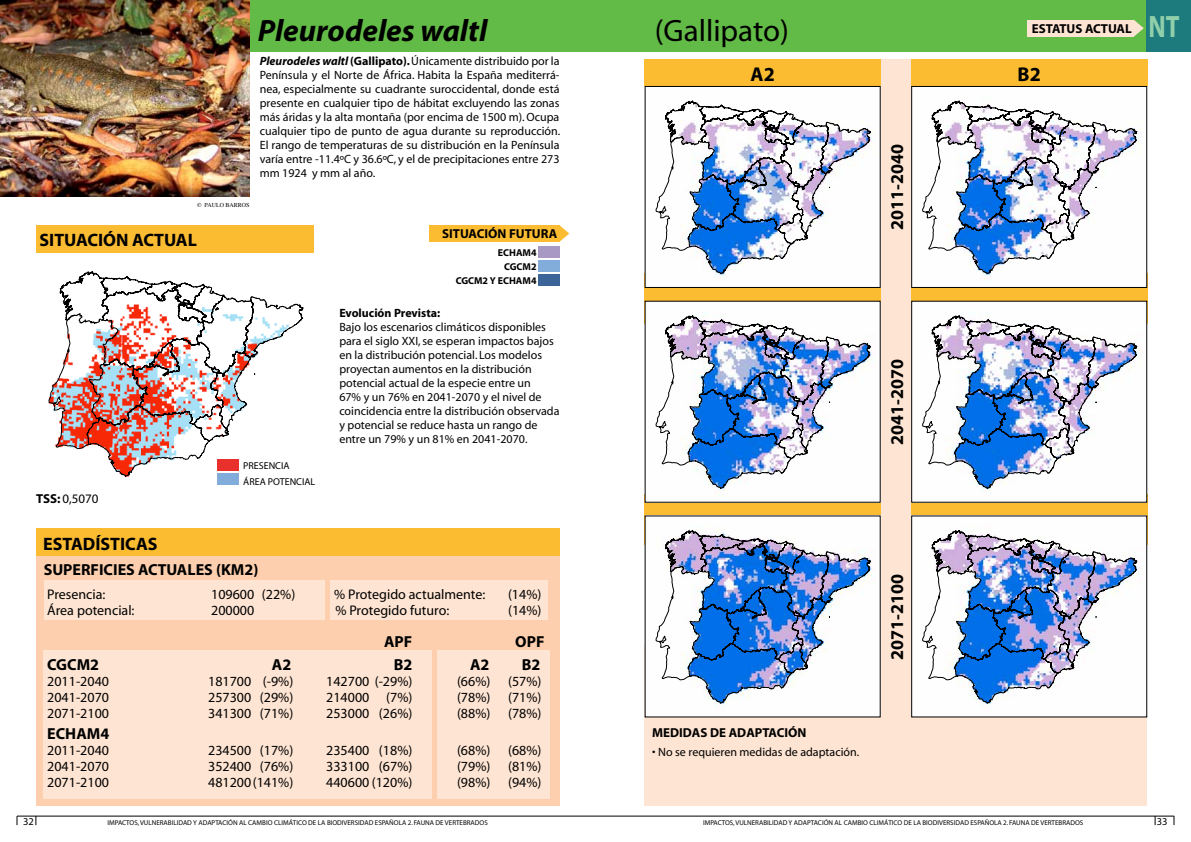
<style>
.page{position:relative;width:1191px;height:842px;background:#fff}
.page>*{position:absolute;margin:0;border:0;box-sizing:border-box;transform-origin:0 0}
.t1{font:italic 700 31px "Myriad";color:#000}
.t2{font:31px "Myriad";color:#000}
.t3{font:700 31px "Myriad";color:#91cfaa;scale:.81 1}
.t4{font:700 20px "Myriad";color:#000}
.t5{font:700 18px "Myriad";color:#000}
.t6{font:700 16px "Myriad";color:#000}
.t7{font:14px "Myriad";color:#000}
.t8{font:700 13px "Myriad";color:#000}
.t9{font:13px "Myriad";color:#000}
.t10{font:12px/14px "Myriad";color:#000;text-align:justify}
.t11{font:700 12px "Myriad";color:#000}
.t12{font:10.5px "Myriad";color:#000}
.t13{font:700 10px/13.7px "Myriad";color:#000}
.t14{font:10px/15.6px "Myriad";color:#000}
.t15{font:7px "Myriad";color:#000}
.t16{font:6px "Times";color:#000}
.s1{font-weight:700;font-style:italic}
.s2{font-weight:700}
</style>
<div class="page">
<hr style="left:17px;top:816px;width:1157px;height:1px;background:#000">
<div style="left:865px;top:60px;width:70px;height:669px;background:#fee4d2"></div>
<div style="left:644px;top:646px;width:502px;height:160px;background:#fee4d2"></div>
<div style="left:149px;top:0;width:997px;height:51px;background:#62bb46"></div>
<svg style="left:60px;top:271px;width:244px;height:206px"></svg>
<svg style="left:49px;top:315px;width:40px;height:134px"></svg>
<div style="left:36px;top:225px;width:277px;height:27px;background:#fcbc31"></div>
<div style="left:429px;top:225px;width:130px;height:17px;background:#fcbc31"></div>
<div style="left:538px;top:246px;width:21px;height:12px;background:#a799c4"></div>
<div style="left:538px;top:260px;width:21px;height:12px;background:#82addb"></div>
<div style="left:538px;top:274px;width:21px;height:12px;background:#3b6599"></div>
<svg style="left:559px;top:225px;width:10px;height:17px"></svg>
<div style="left:218px;top:460px;width:21px;height:11px;background:#ea302c"></div>
<div style="left:218px;top:473px;width:21px;height:12px;background:#82addb"></div>
<div style="left:1027px;top:20px;width:106px;height:17px;background:#fee4d2"></div>
<svg style="left:1133px;top:20px;width:10px;height:17px"></svg>
<img style="left:0;top:0;width:249px;height:197px">
<div style="left:1146px;top:0;width:45px;height:51px;background:#1d7b7e"></div>
<svg style="left:644px;top:273px;width:236px;height:51px;background:#e9b440"></svg>
<svg style="left:644px;top:494px;width:236px;height:50px;background:#daab46"></svg>
<div style="left:644px;top:60px;width:236px;height:26px;background:#fcbc31"></div>
<svg style="left:911px;top:273px;width:236px;height:51px;background:#e8b340"></svg>
<svg style="left:911px;top:494px;width:236px;height:50px;background:#d9ab46"></svg>
<div style="left:911px;top:60px;width:236px;height:26px;background:#fcbc31"></div>
<img style="left:646px;top:303px;width:232px;height:198px">
<img style="left:656px;top:315px;width:215px;height:174px">
<div style="left:646px;top:517px;width:232px;height:198px;background:#fefefe"></div>
<img style="left:656px;top:530px;width:215px;height:173px">
<img style="left:646px;top:88px;width:232px;height:198px">
<div style="left:644px;top:86px;width:236px;height:202px;border:1px solid #000"></div>
<img style="left:656px;top:101px;width:215px;height:173px">
<img style="left:913px;top:303px;width:232px;height:198px">
<img style="left:922px;top:315px;width:216px;height:174px">
<div style="left:913px;top:517px;width:232px;height:198px;background:#fefefe"></div>
<img style="left:922px;top:530px;width:216px;height:173px">
<img style="left:913px;top:88px;width:232px;height:198px">
<div style="left:911px;top:86px;width:236px;height:202px;border:1px solid #000"></div>
<svg style="left:922px;top:101px;width:216px;height:173px"></svg>
<div style="left:36px;top:554px;width:523px;height:252px;background:#fdcfae"></div>
<div style="left:44px;top:580px;width:281px;height:40px;background:#fee4d2"></div>
<div style="left:331px;top:580px;width:217px;height:40px;background:#fee4d2"></div>
<div style="left:36px;top:528px;width:523px;height:27px;background:#fcbc31"></div>
<div style="left:437px;top:650px;width:112px;height:149px;background:#fee4d2"></div>
<div style="left:43px;top:650px;width:388px;height:149px;background:#fee4d2"></div>
<p class="t16" style="left:197px;top:199px;width:54px">© PAULO BARROS</p>
<h3 class="t5" style="left:40px;top:231px;width:36px">SITUACIÓ</h3>
<h3 class="t5" style="left:116px;top:231px;width:60px">N ACTUAL</h3>
<h1 class="t1" style="left:258px;top:15px;width:231px">Pleurodeles waltl</h1>
<h1 class="t2" style="left:655px;top:16px;width:136px">(Gallipato)</h1>
<h1 class="t3" style="left:1148px;top:10px;width:19px">NT</h1>
<h2 class="t4" style="left:750px;top:64px;width:26px">A2</h2>
<h2 class="t4" style="left:1017px;top:64px;width:25px">B2</h2>
<p class="t8" style="left:1031px;top:22px;width:85px">ESTATUS ACTUAL</p>
<p class="t10" style="left:260px;top:54px;width:302px"><span class="s1">Pleurodeles waltl</span> <span class="s2">(GALLIPATO).</span> Únicamente distribuido por la Península y el Norte de África. Habita la España mediterrá&shy;nea, especialmente su cuadrante suroccidental, donde está presente en cualquier tipo de hábitat excluyendo las zonas más áridas y la alta montaña (por encima de 1500 m). Ocupa cualquier tipo de punto de agua durante su reproducción.<br>El rango de temperaturas de su distribución en la Península varía entre -11.4ºC y 36.6ºC, y el de precipitaciones entre 273 mm 1924 y mm al año.</p>
<h3 class="t5" style="left:887px;top:230px;width:87px;rotate:-90deg">2011-2040</h3>
<p class="t8" style="left:442px;top:227px;width:27px">SITUACIÓ</p>
<p class="t8" style="left:497px;top:227px;width:44px">N FUTURA</p>
<p class="t13" style="left:504px;top:246px;width:34px;text-indent:-6px">ECHAM4<br>CGCM</p>
<p class="t13" style="left:531px;top:260px;width:7px">2</p>
<p class="t13" style="left:456px;top:274px;width:8px">CGCM</p>
<p class="t13" style="left:482px;top:274px;width:55px">2 Y ECHAM4</p>
<p class="t11" style="left:339px;top:307px;width:102px">EVOLUCIÓN PREVISTA:</p>
<p class="t10" style="left:339px;top:320px;width:222px;text-align:left">Bajo los escenarios climáticos disponibles para el siglo XXI, se esperan impactos bajos en la distribución potencial. Los modelos proyectan aumentos en la distribución potencial actual de la especie entre un<br>67% y un 76% en 2041-2070 y el nivel de coincidencia entre la distribución observada y potencial se reduce hasta un rango de entre un 79% y un 81% en 2041-2070.</p>
<h3 class="t5" style="left:887px;top:445px;width:87px;rotate:-90deg">2041-2070</h3>
<p class="t14" style="left:243px;top:458px;width:13px">presencia área</p>
<p class="t14" style="left:268px;top:474px;width:7px">potencial</p>
<p class="t9" style="left:36px;top:492px;width:64px"><span class="s2">TSS:</span> 0,5070</p>
<h3 class="t5" style="left:43px;top:534px;width:116px">ESTADÍSTICAS</h3>
<h3 class="t6" style="left:44px;top:561px;width:19px">SUPER</h3>
<h3 class="t6" style="left:91px;top:561px;width:16px">FICIE</h3>
<h3 class="t6" style="left:126px;top:561px;width:51px">S ACTUALE</h3>
<h3 class="t6" style="left:204px;top:561px;width:56px">S (KM2)</h3>
<p class="t7" style="left:47px;top:587px;width:60px">Presencia:</p>
<p class="t7" style="left:211px;top:587px;width:86px">109600 (22%)</p>
<p class="t7" style="left:334px;top:587px;width:153px">% Protegido actualmente:</p>
<p class="t7" style="left:508px;top:587px;width:35px">(14%)</p>
<p class="t7" style="left:47px;top:603px;width:89px">Área potencial:</p>
<p class="t7" style="left:211px;top:603px;width:45px">200000</p>
<p class="t7" style="left:335px;top:603px;width:115px">% Protegido futuro:</p>
<p class="t7" style="left:508px;top:603px;width:35px">(14%)</p>
<h3 class="t6" style="left:384px;top:633px;width:25px">APF</h3>
<h3 class="t6" style="left:515px;top:633px;width:29px">OPF</h3>
<h3 class="t6" style="left:47px;top:656px;width:53px">CGCM2</h3>
<h3 class="t6" style="left:272px;top:656px;width:21px">A2</h3>
<h3 class="t6" style="left:394px;top:656px;width:20px">B2</h3>
<h3 class="t6" style="left:470px;top:656px;width:21px">A2</h3>
<h3 class="t6" style="left:522px;top:656px;width:20px">B2</h3>
<p class="t7" style="left:47px;top:674px;width:63px">2011-2040</p>
<p class="t7" style="left:208px;top:674px;width:87px">181700 (-9%)</p>
<p class="t7" style="left:326px;top:674px;width:88px">142700 (-29%)</p>
<p class="t7" style="left:457px;top:674px;width:35px">(66%)</p>
<p class="t7" style="left:508px;top:674px;width:35px">(57%)</p>
<p class="t7" style="left:47px;top:690px;width:63px">2041-2070</p>
<p class="t7" style="left:208px;top:690px;width:87px">257300 (29%)</p>
<p class="t7" style="left:326px;top:690px;width:88px">214000 (7%)</p>
<p class="t7" style="left:457px;top:690px;width:35px">(78%)</p>
<p class="t7" style="left:508px;top:690px;width:35px">(71%)</p>
<p class="t7" style="left:47px;top:706px;width:63px">2071-2100</p>
<p class="t7" style="left:208px;top:706px;width:87px">341300 (71%)</p>
<p class="t7" style="left:326px;top:706px;width:88px">253000 (26%)</p>
<p class="t7" style="left:457px;top:706px;width:35px">(88%)</p>
<p class="t7" style="left:508px;top:706px;width:35px">(78%)</p>
<h3 class="t6" style="left:47px;top:725px;width:64px">ECHAM4</h3>
<p class="t7" style="left:47px;top:743px;width:63px">2011-2040</p>
<p class="t7" style="left:208px;top:743px;width:87px">234500 (17%)</p>
<p class="t7" style="left:326px;top:743px;width:88px">235400 (18%)</p>
<p class="t7" style="left:457px;top:743px;width:35px">(68%)</p>
<p class="t7" style="left:508px;top:743px;width:35px">(68%)</p>
<p class="t7" style="left:47px;top:759px;width:63px">2041-2070</p>
<p class="t7" style="left:208px;top:759px;width:87px">352400 (76%)</p>
<p class="t7" style="left:326px;top:759px;width:88px">333100 (67%)</p>
<p class="t7" style="left:457px;top:759px;width:35px">(79%)</p>
<p class="t7" style="left:508px;top:759px;width:35px">(81%)</p>
<p class="t7" style="left:47px;top:775px;width:63px">2071-2100</p>
<p class="t7" style="left:208px;top:775px;width:87px">481200(141%)</p>
<p class="t7" style="left:326px;top:775px;width:88px">440600 (120%)</p>
<p class="t7" style="left:457px;top:775px;width:35px">(98%)</p>
<p class="t7" style="left:508px;top:775px;width:35px">(94%)</p>
<p class="t8" style="left:652px;top:726px;width:154px">MEDIDAS DE ADAPTACIÓN</p>
<p class="t10" style="left:652px;top:746px;width:208px">• No se requieren medidas de adaptación.</p>
<h3 class="t5" style="left:887px;top:660px;width:87px;rotate:-90deg">2071-2100</h3>
<p class="t12" style="left:23px;top:816px;width:12px">32</p>
<p class="t15" style="left:108px;top:819px;width:382px">IMPACTOS, VULNERABILIDAD Y ADAPTACIÓN AL CAMBIO CLIMÁTICO DE LA BIODIVERSIDAD ESPAÑOLA 2. FAUNA DE VERTEBRADOS</p>
<p class="t15" style="left:703px;top:819px;width:382px">IMPACTOS, VULNERABILIDAD Y ADAPTACIÓN AL CAMBIO CLIMÁTICO DE LA BIODIVERSIDAD ESPAÑOLA 2. FAUNA DE VERTEBRADOS</p>
<p class="t12" style="left:1156px;top:816px;width:12px">33</p>
</div>
